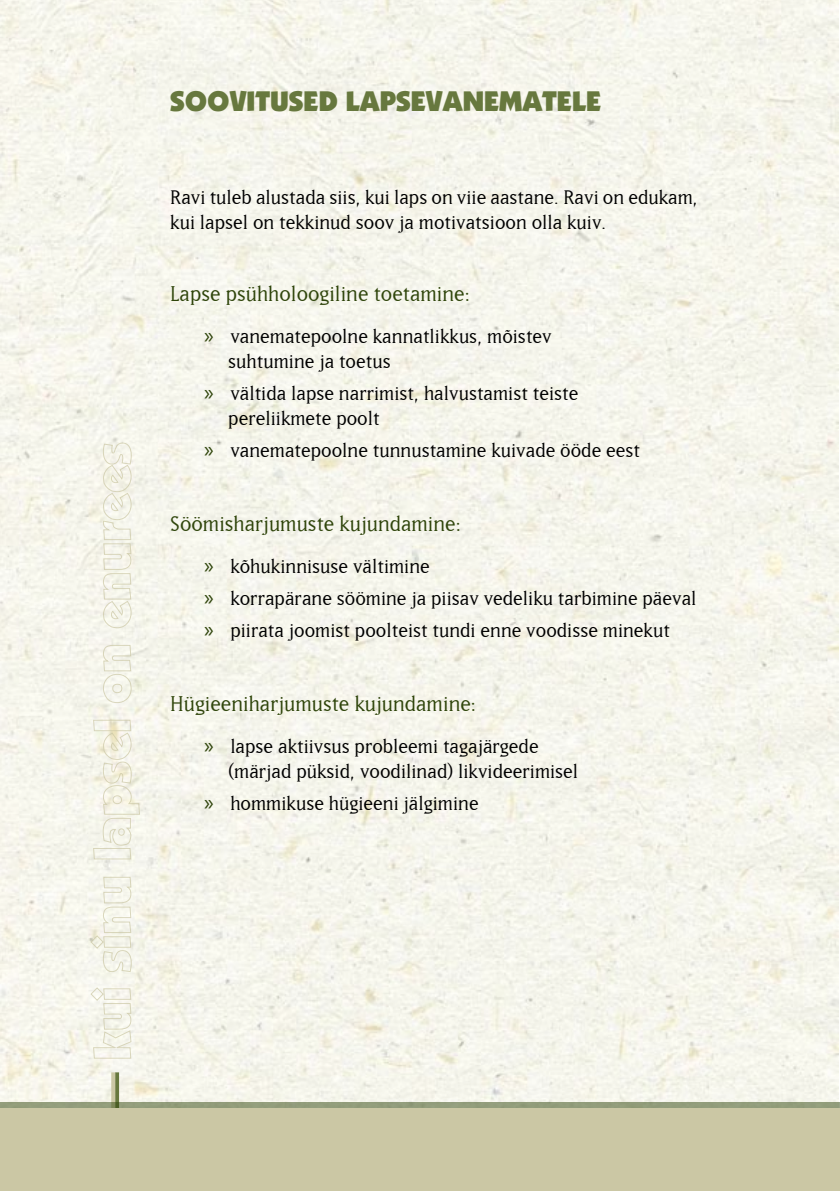
<style>
.page{position:relative;width:840px;height:1191px;background:#fff}
.page>*{position:absolute;margin:0;border:0;box-sizing:border-box;transform-origin:0 0}
.t1{font:28px "Boulder";color:#67783e}
.t2{font:25px "Matrix";color:#2f450b}
.t3{font:23px/25px "Matrix";color:#000}
.t4{font:23px/32.4px "Myriad Pro";color:#2f450b;text-align:justify}
</style>
<div class="page">
<img style="left:0;top:0;width:837px;height:1102px">
<svg style="left:115px;top:1072px;width:4px;height:30px"></svg>
<svg style="left:111px;top:1072px;width:4px;height:30px"></svg>
<div style="left:0;top:1102px;width:839px;height:89px;background:#929d7b"></div>
<div style="left:0;top:1108px;width:839px;height:83px;background:#cbc7a4"></div>
<svg style="left:90px;top:442px;width:50px;height:617px"></svg>
<hr style="left:839px;top:1102px;width:1px;height:89px;background:#2f450b">
<hr style="left:839px;top:1108px;width:1px;height:83px;background:#cbc7a4">
<p class="t1" style="left:170px;top:85px;width:432px">SOOVITUSED LAPSEVANEMATELE</p>
<p class="t3" style="left:170px;top:185px;width:529px">Ravi tuleb alustada siis, kui laps on viie aastane. Ravi on edukam, kui lapsel on tekkinud soov ja motivatsioon olla kuiv.</p>
<p class="t2" style="left:170px;top:281px;width:301px">Lapse psühholoogiline toetamine:</p>
<p class="t3" style="left:228px;top:323px;width:325px">vanematepoolne kannatlikkus, mõistev suhtumine ja toetus</p>
<p class="t3" style="left:228px;top:381px;width:351px">vältida lapse narrimist, halvustamist teiste pereliikmete poolt</p>
<p class="t3" style="left:230px;top:438px;width:411px">vanematepoolne tunnustamine kuivade ööde eest</p>
<p class="t4" style="left:204px;top:318px;width:11px">»</p>
<p class="t4" style="left:204px;top:376px;width:11px">»</p>
<p class="t4" style="left:204px;top:433px;width:11px">»</p>
<p class="t2" style="left:170px;top:511px;width:292px">Söömisharjumuste kujundamine:</p>
<p class="t3" style="left:230px;top:549px;width:467px;line-height:32.4px">kõhukinnisuse vältimine<br>korrapärane söömine ja piisav vedeliku tarbimine päeval piirata joomist poolteist tundi enne voodisse minekut</p>
<p class="t4" style="left:204px;top:548px;width:11px">» » »</p>
<p class="t2" style="left:170px;top:691px;width:307px">Hügieeniharjumuste kujundamine:</p>
<p class="t3" style="left:228px;top:733px;width:351px">lapse aktiivsus probleemi tagajärgede (märjad püksid, voodilinad) likvideerimisel</p>
<p class="t3" style="left:230px;top:790px;width:250px">hommikuse hügieeni jälgimine</p>
<p class="t4" style="left:204px;top:728px;width:11px">»</p>
<p class="t4" style="left:204px;top:786px;width:11px">»</p>
</div>
